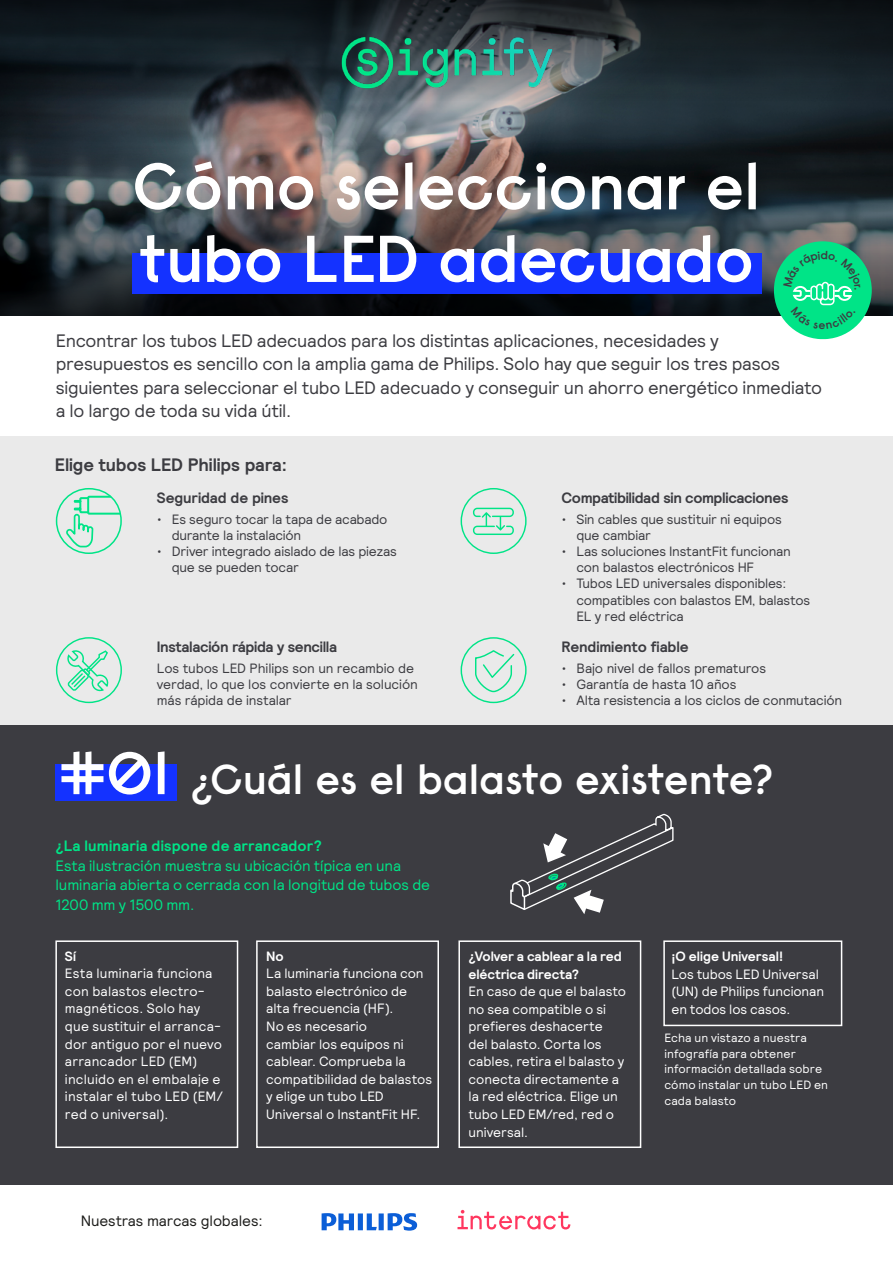
<style>
.page{position:relative;width:893px;height:1263px;background:#fff}
.page>*{position:absolute;margin:0;border:0;box-sizing:border-box;transform-origin:0 0}
.t1{font:600 66px/72.6px "Signify Raisonne";letter-spacing:-.01em;color:#fff}
.t2{font:600 42px "Signify Raisonne";letter-spacing:-.01em;color:#fff}
.t3{font:18px/23.4px "Signify Relative";letter-spacing:-.015em;color:#3c3c41}
.t4{font:700 18px "Signify Relative";letter-spacing:-.005em;color:#3c3c41}
.t5{font:15px/19.5px "Signify Relative";letter-spacing:-.005em;color:#00e487}
.t6{font:700 15px "Signify Relative";letter-spacing:-.02em;color:#3c3c41}
.t7{font:700 15px "Signify Relative";letter-spacing:.01em;color:#00e487}
.t8{font:15px "Signify Relative";letter-spacing:-.01em;color:#1d1d1b}
.t9{font:13.5px/17.5px "Signify Relative";color:#fff}
.t10{font:13.5px/16.2px "Signify Relative";letter-spacing:-.015em;color:#3c3c41}
.t11{font:700 13.5px/17.5px "Signify Relative";letter-spacing:-.005em;color:#fff}
.t12{font:12px/15.6px "Signify Relative";letter-spacing:.01em;color:#fff}
.s1{font-size:60px}
</style>
<div class="page">
<div style="left:0;top:725px;width:893px;height:459px;background:#3c3c41"></div>
<div style="left:55px;top:764px;width:121px;height:36px;background:#1432ff"></div>
<div style="left:256px;top:940px;width:183px;height:208px;border:2px solid #fff"></div>
<div style="left:458px;top:940px;width:183px;height:208px;border:2px solid #fff"></div>
<div style="left:663px;top:940px;width:179px;height:86px;border:2px solid #fff"></div>
<div style="left:55px;top:940px;width:183px;height:208px;border:2px solid #fff"></div>
<img style="left:0;top:101px;width:893px;height:43px">
<svg style="left:0;top:144px;width:893px;height:172px;background:#3e4044"></svg>
<svg style="left:0;top:0;width:893px;height:101px;background:#172026"></svg>
<img style="left:315px;top:11px;width:264px;height:104px">
<div style="left:774px;top:241px;width:98px;height:98px;background:#00e487;border-radius:48px"></div>
<div style="left:0;top:437px;width:893px;height:288px;background:#eaeaea"></div>
<div style="left:132px;top:253px;width:629px;height:41px;background:#1432ff"></div>
<svg style="left:457px;top:1210px;width:113px;height:19px"></svg>
<svg style="left:322px;top:1213px;width:95px;height:17px"></svg>
<svg style="left:64px;top:495px;width:57px;height:53px"></svg>
<div style="left:56px;top:488px;width:66px;height:66px;border:2px solid #00e487;border-radius:50%"></div>
<svg style="left:56px;top:637px;width:66px;height:66px"></svg>
<svg style="left:461px;top:488px;width:66px;height:66px"></svg>
<svg style="left:461px;top:637px;width:66px;height:66px"></svg>
<svg style="left:510px;top:813px;width:164px;height:101px"></svg>
<svg style="left:783px;top:251px;width:77px;height:78px"></svg>
<h1 class="t1" style="left:132px;top:149px;width:630px">Cómo seleccionar el tubo LED adecuado</h1>
<p class="t3" style="left:56px;top:328px;width:768px">Encontrar los tubos LED adecuados para los distintas aplicaciones, necesidades y presupuestos es sencillo con la amplia gama de Philips. Solo hay que seguir los tres pasos siguientes para seleccionar el tubo LED adecuado y conseguir un ahorro energético inmediato a lo largo de toda su vida útil.</p>
<h3 class="t4" style="left:55px;top:452px;width:234px">Elige tubos LED Philips para:</h3>
<p class="t6" style="left:157px;top:488px;width:133px">Seguridad de pines</p>
<p class="t10" style="left:172px;top:510px;width:217px;text-indent:-15px">• Es seguro tocar la tapa de acabado durante la instalación</p>
<p class="t10" style="left:172px;top:543px;width:227px;text-indent:-15px">• Driver integrado aislado de las piezas que se pueden tocar</p>
<p class="t6" style="left:157px;top:637px;width:182px">Instalación rápida y sencilla</p>
<p class="t10" style="left:157px;top:659px;width:262px">Los tubos LED Philips son un recambio de verdad, lo que los convierte en la solución más rápida de instalar</p>
<p class="t6" style="left:562px;top:488px;width:228px">Compatibilidad sin complicaciones</p>
<p class="t10" style="left:576px;top:510px;width:207px;text-indent:-15px">• Sin cables que sustituir ni equipos que cambiar</p>
<p class="t10" style="left:576px;top:543px;width:216px;text-indent:-15px">• Las soluciones InstantFit funcionan con balastos electrónicos HF</p>
<p class="t10" style="left:576px;top:575px;width:235px;text-indent:-15px">• Tubos LED universales disponibles: compatibles con balastos EM, balastos<br>EL y red eléctrica</p>
<p class="t6" style="left:562px;top:637px;width:129px">Rendimiento fiable</p>
<p class="t10" style="left:562px;top:659px;width:206px">• Bajo nivel de fallos prematuros</p>
<p class="t10" style="left:562px;top:676px;width:176px">• Garantía de hasta 10 años</p>
<p class="t10" style="left:562px;top:692px;width:282px">• Alta resistencia a los ciclos de conmutación</p>
<h2 class="t2" style="left:58px;top:752px;width:717px"><span class="s1">#01</span> ¿Cuál es el balasto existente?</h2>
<p class="t7" style="left:55px;top:836px;width:268px">¿La luminaria dispone de arrancador?</p>
<p class="t5" style="left:55px;top:855px;width:376px">Esta ilustración muestra su ubicación típica en una luminaria abierta o cerrada con la longitud de tubos de<br>1200 mm y 1500 mm.</p>
<p class="t11" style="left:65px;top:947px;width:13px">Sí</p>
<p class="t9" style="left:65px;top:964px;width:159px">Esta luminaria funciona con balastos electro&shy;magnéticos. Solo hay que sustituir el arranca&shy;dor antiguo por el nuevo arrancador LED (EM) incluido en el embalaje e instalar el tubo LED (EM/ red o universal).</p>
<p class="t11" style="left:266px;top:947px;width:19px">No</p>
<p class="t9" style="left:266px;top:964px;width:167px">La luminaria funciona con balasto electrónico de alta frecuencia (HF).<br>No es necesario<br>cambiar los equipos ni cablear. Comprueba la compatibilidad de balastos y elige un tubo LED<br>Universal o InstantFit HF.</p>
<p class="t11" style="left:671px;top:947px;width:113px">¡O elige Universal!</p>
<p class="t9" style="left:671px;top:964px;width:154px">Los tubos LED Universal (UN) de Philips funcionan en todos los casos.</p>
<p class="t12" style="left:664px;top:1030px;width:165px">Echa un vistazo a nuestra infografía para obtener información detallada sobre cómo instalar un tubo LED en cada balasto</p>
<p class="t11" style="left:469px;top:947px;width:155px">¿Volver a cablear a la red eléctrica directa?</p>
<p class="t9" style="left:469px;top:982px;width:159px">En caso de que el balasto no sea compatible o si prefieres deshacerte<br>del balasto. Corta los cables, retira el balasto y conecta directamente a la red eléctrica. Elige un tubo LED EM/red, red o universal.</p>
<p class="t8" style="left:81px;top:1211px;width:184px">Nuestras marcas globales:</p>
</div>
